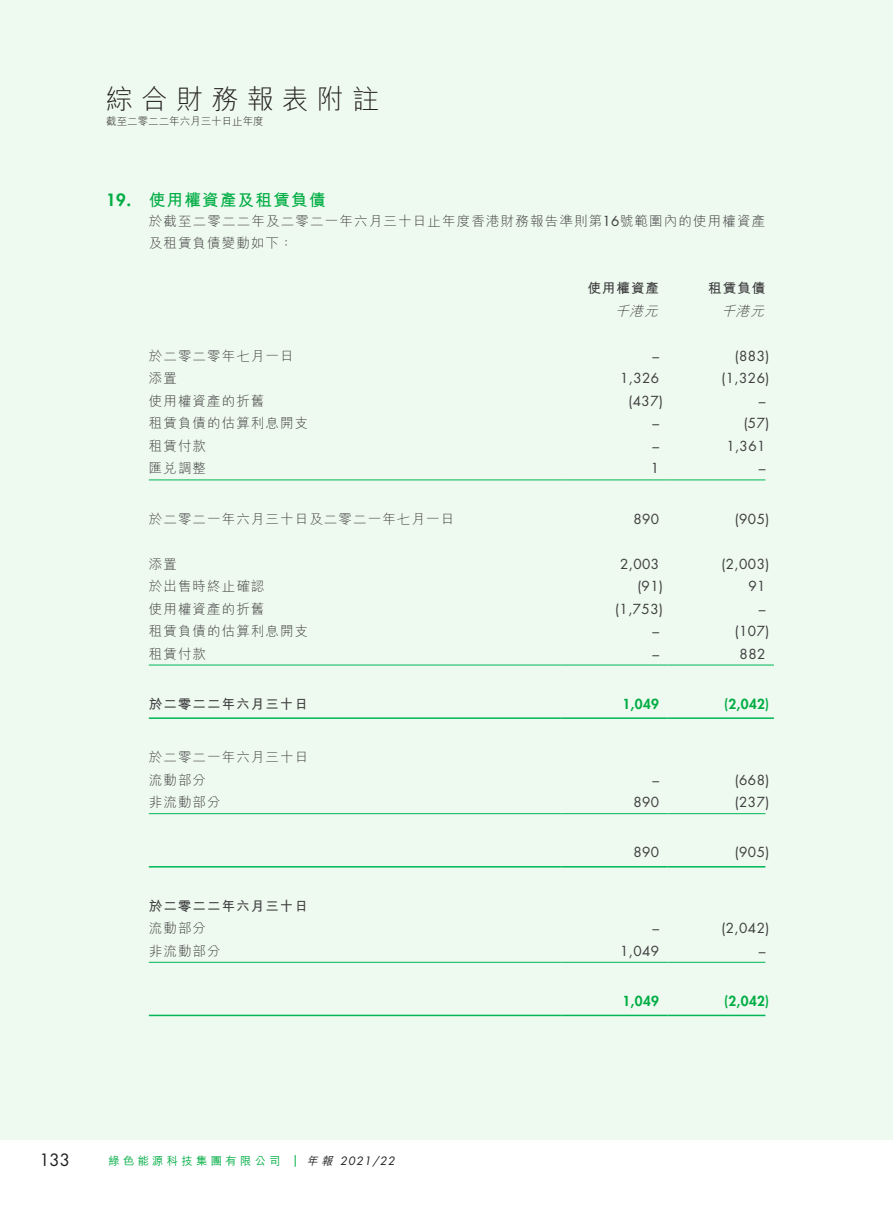
<style>
.page{position:relative;width:893px;height:1212px;background:#fff}
.page>*{position:absolute;margin:0;border:0;box-sizing:border-box;transform-origin:0 0}
.t1{font:300 27px "M Hei HK";letter-spacing:.3em;color:#231f20}
._01_H1{font:700 16.5px "M Hei HK";letter-spacing:.08em;color:#00ad44}
.t2{font:16.5px "Futura Std";color:#231f20}
._01_H1-2{font:800 16.5px "Futura Std";color:#00ad44}
._50_Table_txt{font:300 13.5px "M Hei HK";letter-spacing:.08em;color:#3e3e3f}
._50_Table_txt-2{font:13.5px "Futura Std";letter-spacing:.03em;color:#3e3e3f}
._00_txt{font:300 13.5px/22.5px "M Hei HK";letter-spacing:.085em;color:#3e3e3f}
._50_Table_txt-3{font:700 13.5px "M Hei HK";letter-spacing:.08em;color:#3e3e3f}
._50_Table_txt-4{font:800 13.5px "Futura Std";letter-spacing:.03em;color:#00ad44}
._50_Table_txt-5{font:italic 300 13.5px "M Hei HK";color:#3e3e3f}
.t3{font:500 11.25px "M Hei HK";letter-spacing:.3em;color:#00ad44}
.t4{font:italic 11.25px "Futura Std";letter-spacing:.1em;color:#231f20}
.t5{font:300 10.5px "M Hei HK";color:#231f20}
.s1{font-family:"Futura Std";font-weight:400}
.s2{font-family:"M Hei HK";font-weight:500}
</style>
<div class="page">
<div style="left:0;top:0;width:893px;height:1140px;background:#eef9ef"></div>
<svg style="left:295px;top:1155px;width:1px;height:12px"></svg>
<hr style="left:149px;top:479px;width:412px;height:1px;background:#00b657">
<hr style="left:561px;top:479px;width:107px;height:1px;background:#00b657">
<hr style="left:668px;top:479px;width:97px;height:1px;background:#00b657">
<hr style="left:149px;top:665px;width:412px;height:1px;background:#00b657">
<hr style="left:561px;top:665px;width:107px;height:1px;background:#00b657">
<hr style="left:668px;top:665px;width:106px;height:1px;background:#00b657">
<hr style="left:149px;top:717px;width:412px;height:2px;background:#00b657">
<hr style="left:561px;top:717px;width:107px;height:2px;background:#00b657">
<hr style="left:668px;top:717px;width:106px;height:2px;background:#00b657">
<hr style="left:149px;top:813px;width:412px;height:1px;background:#00b657">
<hr style="left:561px;top:813px;width:107px;height:1px;background:#00b657">
<hr style="left:668px;top:813px;width:97px;height:1px;background:#00b657">
<hr style="left:149px;top:866px;width:412px;height:1px;background:#00b657">
<hr style="left:561px;top:866px;width:107px;height:1px;background:#00b657">
<hr style="left:668px;top:866px;width:97px;height:1px;background:#00b657">
<hr style="left:149px;top:962px;width:412px;height:1px;background:#00b657">
<hr style="left:561px;top:962px;width:107px;height:1px;background:#00b657">
<hr style="left:668px;top:962px;width:97px;height:1px;background:#00b657">
<hr style="left:149px;top:1015px;width:412px;height:1px;background:#00b657">
<hr style="left:561px;top:1015px;width:107px;height:1px;background:#00b657">
<hr style="left:668px;top:1015px;width:97px;height:1px;background:#00b657">
<h1 class="t1" style="left:106px;top:80px;width:274px">綜合財務報表附註</h1>
<p class="t5" style="left:106px;top:114px;width:159px">截至二零二二年六月三十日止年度</p>
<p class="_01_H1-2" style="left:106px;top:190px;width:26px">19.</p>
<p class="_01_H1" style="left:149px;top:188px;width:178px">使用權資產及租賃負債</p>
<p class="_00_txt" style="left:149px;top:209px;width:618px">於截至二零二二年及二零二一年六月三十日止年度香港財務報告準則第<span class="s1">16</span>號範圍內的使用權資產及租賃負債變動如下：</p>
<p class="_50_Table_txt-3" style="left:708px;top:279px;width:59px">租賃負債</p>
<p class="_50_Table_txt-3" style="left:587px;top:279px;width:73px">使用權資產</p>
<p class="_50_Table_txt-5" style="left:615px;top:301px;width:49px">千港元</p>
<p class="_50_Table_txt-5" style="left:721px;top:301px;width:49px">千港元</p>
<p class="_50_Table_txt" style="left:149px;top:346px;width:146px">於二零二零年七月一日</p>
<p class="_50_Table_txt-2" style="left:652px;top:347px;width:8px">–</p>
<p class="_50_Table_txt-2" style="left:735px;top:347px;width:36px">)883(</p>
<p class="_50_Table_txt" style="left:149px;top:369px;width:30px">添置</p>
<p class="_50_Table_txt-2" style="left:620px;top:370px;width:41px">1,326</p>
<p class="_50_Table_txt-2" style="left:722px;top:370px;width:49px">)1,326(</p>
<p class="_50_Table_txt" style="left:149px;top:391px;width:117px">使用權資產的折舊</p>
<p class="_50_Table_txt-2" style="left:629px;top:392px;width:36px">)437(</p>
<p class="_50_Table_txt-2" style="left:759px;top:392px;width:8px">–</p>
<p class="_50_Table_txt" style="left:149px;top:414px;width:161px">租賃負債的估算利息開支</p>
<p class="_50_Table_txt-2" style="left:652px;top:415px;width:8px">–</p>
<p class="_50_Table_txt-2" style="left:744px;top:415px;width:27px">)57(</p>
<p class="_50_Table_txt" style="left:149px;top:436px;width:59px">租賃付款</p>
<p class="_50_Table_txt-2" style="left:652px;top:437px;width:8px">–</p>
<p class="_50_Table_txt-2" style="left:726px;top:437px;width:41px">1,361</p>
<p class="_50_Table_txt" style="left:149px;top:459px;width:59px">匯兌調整</p>
<p class="_50_Table_txt-2" style="left:651px;top:460px;width:10px">1</p>
<p class="_50_Table_txt-2" style="left:759px;top:460px;width:8px">–</p>
<p class="_50_Table_txt" style="left:149px;top:509px;width:307px">於二零二一年六月三十日及二零二一年七月一日</p>
<p class="_50_Table_txt-2" style="left:633px;top:510px;width:27px">890</p>
<p class="_50_Table_txt-2" style="left:735px;top:510px;width:36px">)905(</p>
<p class="_50_Table_txt" style="left:149px;top:554px;width:30px">添置</p>
<p class="_50_Table_txt-2" style="left:620px;top:555px;width:41px">2,003</p>
<p class="_50_Table_txt-2" style="left:722px;top:555px;width:49px">)2,003(</p>
<p class="_50_Table_txt" style="left:149px;top:577px;width:117px">於出售時終止確認</p>
<p class="_50_Table_txt-2" style="left:637px;top:577px;width:27px">)91(</p>
<p class="_50_Table_txt-2" style="left:748px;top:577px;width:19px">91</p>
<p class="_50_Table_txt" style="left:149px;top:599px;width:117px">使用權資產的折舊</p>
<p class="_50_Table_txt-2" style="left:615px;top:600px;width:49px">)1,753(</p>
<p class="_50_Table_txt-2" style="left:759px;top:600px;width:8px">–</p>
<p class="_50_Table_txt" style="left:149px;top:622px;width:161px">租賃負債的估算利息開支</p>
<p class="_50_Table_txt-2" style="left:652px;top:622px;width:8px">–</p>
<p class="_50_Table_txt-2" style="left:735px;top:622px;width:36px">)107(</p>
<p class="_50_Table_txt" style="left:149px;top:644px;width:59px">租賃付款</p>
<p class="_50_Table_txt-2" style="left:652px;top:645px;width:8px">–</p>
<p class="_50_Table_txt-2" style="left:740px;top:645px;width:27px">882</p>
<p class="_50_Table_txt-3" style="left:149px;top:694px;width:161px">於二零二二年六月三十日</p>
<p class="_50_Table_txt-4" style="left:622px;top:695px;width:38px">1,049</p>
<p class="_50_Table_txt-4" style="left:724px;top:695px;width:46px">)2,042(</p>
<p class="_50_Table_txt" style="left:149px;top:748px;width:161px">於二零二一年六月三十日</p>
<p class="_50_Table_txt" style="left:149px;top:770px;width:59px">流動部分</p>
<p class="_50_Table_txt-2" style="left:652px;top:771px;width:8px">–</p>
<p class="_50_Table_txt-2" style="left:735px;top:771px;width:36px">)668(</p>
<p class="_50_Table_txt" style="left:149px;top:793px;width:73px">非流動部分</p>
<p class="_50_Table_txt-2" style="left:633px;top:794px;width:27px">890</p>
<p class="_50_Table_txt-2" style="left:735px;top:794px;width:36px">)237(</p>
<p class="_50_Table_txt-2" style="left:633px;top:844px;width:27px">890</p>
<p class="_50_Table_txt-2" style="left:735px;top:844px;width:36px">)905(</p>
<p class="_50_Table_txt-3" style="left:149px;top:896px;width:161px">於二零二二年六月三十日</p>
<p class="_50_Table_txt" style="left:149px;top:919px;width:59px">流動部分</p>
<p class="_50_Table_txt-2" style="left:652px;top:920px;width:8px">–</p>
<p class="_50_Table_txt-2" style="left:722px;top:920px;width:49px">)2,042(</p>
<p class="_50_Table_txt" style="left:149px;top:941px;width:73px">非流動部分</p>
<p class="_50_Table_txt-2" style="left:620px;top:942px;width:41px">1,049</p>
<p class="_50_Table_txt-2" style="left:759px;top:942px;width:8px">–</p>
<p class="_50_Table_txt-4" style="left:622px;top:992px;width:38px">1,049</p>
<p class="_50_Table_txt-4" style="left:724px;top:992px;width:46px">)2,042(</p>
<p class="t2" style="left:39px;top:1149px;width:32px">133</p>
<p class="t3" style="left:108px;top:1153px;width:174px">綠色能源科技集團有限公司</p>
<p class="t4" style="left:307px;top:1154px;width:90px"><span class="s2">年報</span> 2021/22</p>
</div>
